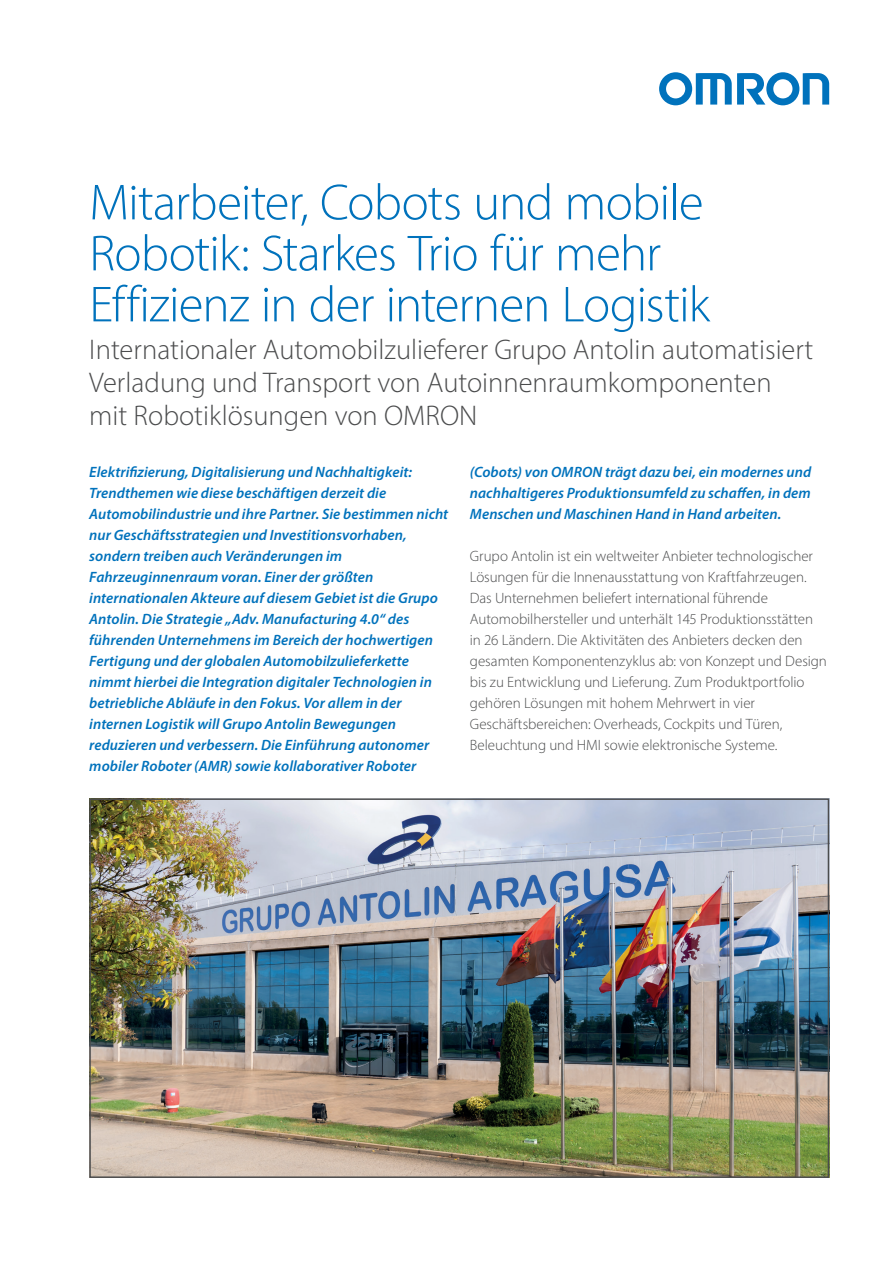
<style>
.page{position:relative;width:893px;height:1263px;background:#fff}
.page>*{position:absolute;margin:0;border:0;box-sizing:border-box;transform-origin:0 0}
.t1{font:300 51px/51px "Myriad Pro";letter-spacing:-.02em;color:#0072bc}
.t2{font:300 28.5px/33px "Myriad Pro";color:#4b4c4d}
.t3{font:italic 600 15px/21px "Myriad Pro";letter-spacing:.005em;color:#0072bc}
.t4{font:300 15px/21px "Myriad Pro";letter-spacing:-.005em;color:#4b4c4d}
</style>
<div class="page">
<svg style="left:659px;top:72px;width:170px;height:33px"></svg>
<img style="left:92px;top:801px;width:734px;height:374px">
<div style="left:89px;top:798px;width:740px;height:380px;border:2px solid #4b4c4d"></div>
<h1 class="t1" style="left:89px;top:176px;width:622px">Mitarbeiter, Cobots und mobile<br>Robotik: Starkes Trio für mehr<br>Effizienz in der internen Logistik</h1>
<h2 class="t2" style="left:89px;top:333px;width:726px">Internationaler Automobilzulieferer Grupo Antolin automatisiert<br>Verladung und Transport von Autoinnenraumkomponenten mit Robotiklösungen von OMRON</h2>
<p class="t3" style="left:89px;top:461px;width:360px">Elektrifizierung, Digitalisierung und Nachhaltigkeit:<br>Trendthemen wie diese beschäftigen derzeit die Automobilindustrie und ihre Partner. Sie bestimmen nicht nur Geschäftsstrategien und Investitionsvorhaben, sondern treiben auch Veränderungen im Fahrzeuginnenraum voran. Einer der größten internationalen Akteure auf diesem Gebiet ist die Grupo Antolin. Die Strategie „Adv. Manufacturing 4.0“ des führenden Unternehmens im Bereich der hochwertigen Fertigung und der globalen Automobilzulieferkette nimmt hierbei die Integration digitaler Technologien in betriebliche Abläufe in den Fokus. Vor allem in der internen Logistik will Grupo Antolin Bewegungen reduzieren und verbessern. Die Einführung autonomer mobiler Roboter (AMR) sowie kollaborativer Roboter</p>
<p class="t3" style="left:470px;top:461px;width:343px;text-align:justify">(Cobots) von OMRON trägt dazu bei, ein modernes und nachhaltigeres Produktionsumfeld zu schaffen, in dem Menschen und Maschinen Hand in Hand arbeiten.</p>
<p class="t4" style="left:470px;top:545px;width:359px">Grupo Antolin ist ein weltweiter Anbieter technologischer Lösungen für die Innenausstattung von Kraftfahrzeugen.<br>Das Unternehmen beliefert international führende Automobilhersteller und unterhält 145 Produktionsstätten in 26 Ländern. Die Aktivitäten des Anbieters decken den gesamten Komponentenzyklus ab: von Konzept und Design bis zu Entwicklung und Lieferung. Zum Produktportfolio gehören Lösungen mit hohem Mehrwert in vier Geschäftsbereichen: Overheads, Cockpits und Türen, Beleuchtung und HMI sowie elektronische Systeme.</p>
</div>
